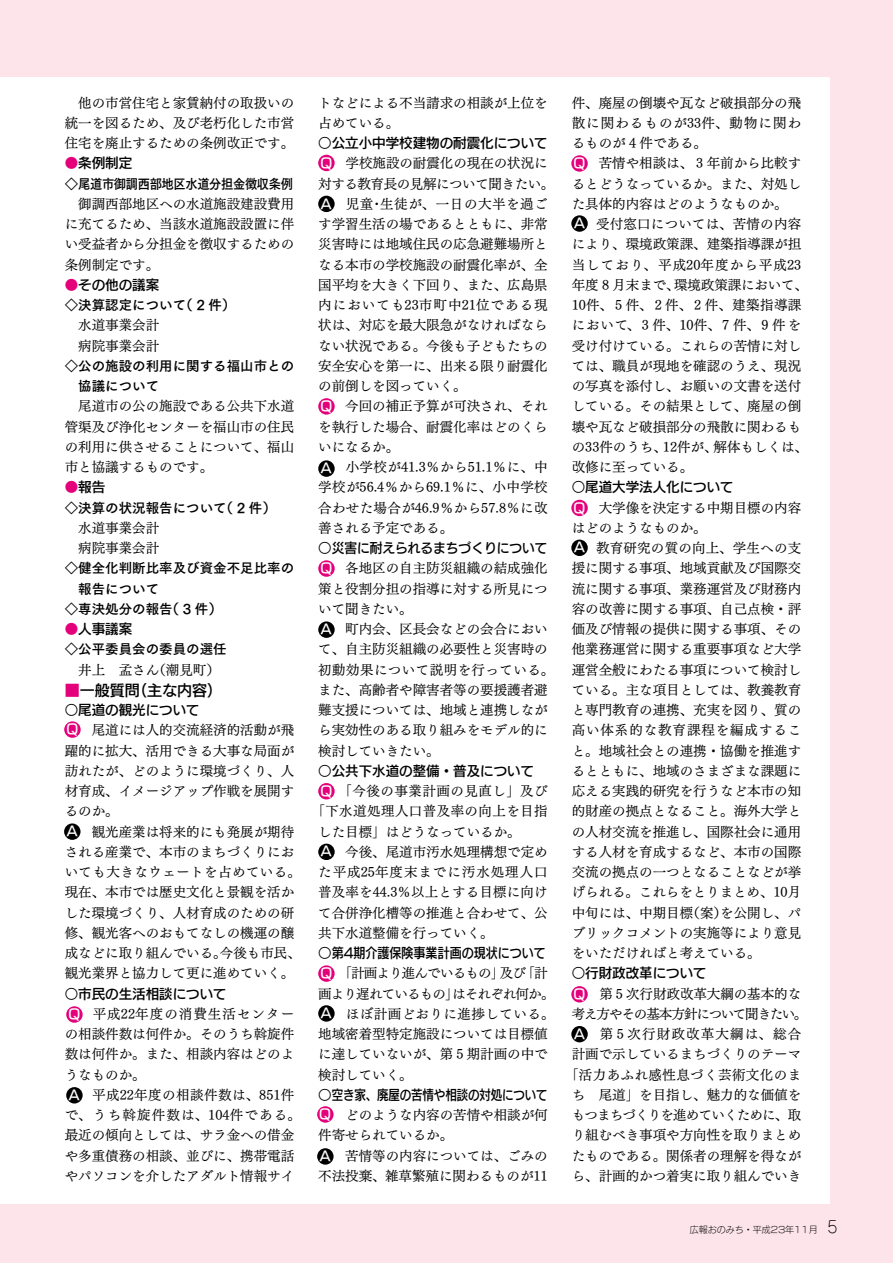
<style>
.page{position:relative;width:893px;height:1263px;background:#fde4eb}
.page>*{position:absolute;margin:0;border:0;box-sizing:border-box;transform-origin:0 0}
.t1{font:15px "New Rodin Pro DB";color:#000}
.t2{font:13.5px/20.2px "Tsuku Min Pro RB";color:#000}
.t3{font:13.5px "New Rodin Pro DB";color:#000}
.t4{font:13.5px/20.2px "Tsuku Go Pro B";color:#000}
.t5{font:13.5px "New Rodin Pro DB";color:#fff}
.t6{font:13.5px "Tsuku Go Pro B";letter-spacing:-.03em;color:#000}
.t7{font:13.5px "Tsuku Min Pro RB";letter-spacing:.08em;color:#000}
.t8{font:13.5px "Tsuku Min Pro RB";letter-spacing:.02em;color:#000}
.t9{font:13.5px "Tsuku Min Pro RB";letter-spacing:.06em;color:#000}
.t10{font:13.5px "Tsuku Min Pro RB";letter-spacing:.035em;color:#000}
.t11{font:13.5px "Tsuku Min Pro RB";letter-spacing:.03em;color:#000}
.t12{font:13.5px "Tsuku Min Pro RB";letter-spacing:.07em;color:#000}
.t13{font:13.5px "Tsuku Min Pro RB";letter-spacing:.075em;color:#000}
.t14{font:9px "New Rodin Pro L";color:#000}
.s1{color:#e3007a}
.s2{font-family:"Seurat Pro L";font-size:16.5px}
</style>
<div class="page">
<div style="left:0;top:77px;width:829px;height:1126px;background:#fff"></div>
<div style="left:318px;top:398px;width:17px;height:17px;background:#e3007a;border-radius:50%"></div>
<div style="left:318px;top:460px;width:17px;height:17px;background:#000;border-radius:50%"></div>
<div style="left:64px;top:721px;width:17px;height:17px;background:#e3007a;border-radius:50%"></div>
<div style="left:64px;top:823px;width:17px;height:17px;background:#000;border-radius:50%"></div>
<div style="left:318px;top:155px;width:17px;height:16px;background:#e3007a;border-radius:50%"></div>
<div style="left:318px;top:196px;width:17px;height:16px;background:#000;border-radius:50%"></div>
<div style="left:318px;top:560px;width:17px;height:17px;background:#e3007a;border-radius:50%"></div>
<div style="left:318px;top:621px;width:17px;height:17px;background:#000;border-radius:50%"></div>
<div style="left:318px;top:783px;width:17px;height:16px;background:#e3007a;border-radius:50%"></div>
<div style="left:318px;top:844px;width:17px;height:16px;background:#000;border-radius:50%"></div>
<div style="left:318px;top:965px;width:17px;height:17px;background:#e3007a;border-radius:50%"></div>
<div style="left:318px;top:1005px;width:17px;height:17px;background:#000;border-radius:50%"></div>
<div style="left:317px;top:1106px;width:17px;height:17px;background:#e3007a;border-radius:50%"></div>
<div style="left:317px;top:1148px;width:17px;height:17px;background:#000;border-radius:50%"></div>
<div style="left:571px;top:986px;width:17px;height:16px;background:#e3007a;border-radius:50%"></div>
<div style="left:571px;top:1026px;width:17px;height:16px;background:#000;border-radius:50%"></div>
<div style="left:571px;top:155px;width:17px;height:17px;background:#e3007a;border-radius:50%"></div>
<div style="left:571px;top:215px;width:17px;height:17px;background:#000;border-radius:50%"></div>
<div style="left:571px;top:500px;width:17px;height:16px;background:#e3007a;border-radius:50%"></div>
<div style="left:571px;top:540px;width:17px;height:16px;background:#000;border-radius:50%"></div>
<div style="left:66px;top:1006px;width:17px;height:17px;background:#e3007a;border-radius:50%"></div>
<div style="left:66px;top:1087px;width:17px;height:16px;background:#000;border-radius:50%"></div>
<p class="t2" style="left:65px;top:91px;width:231px;text-align:justify">　他の市営住宅と家賃納付の取扱いの統一を図るため、及び老朽化した市営住宅を廃止するための条例改正です。</p>
<p class="t3" style="left:65px;top:152px;width:69px"><span class="s1">●</span>条例制定</p>
<p class="t6" style="left:65px;top:172px;width:230px">◇尾道市御調西部地区水道分担金徴収条例</p>
<p class="t2" style="left:65px;top:192px;width:231px;text-align:justify">　御調西部地区への水道施設建設費用に充てるため、当該水道施設設置に伴い受益者から分担金を徴収するための条例制定です。　</p>
<p class="t3" style="left:65px;top:273px;width:96px"><span class="s1">●</span>その他の議案</p>
<p class="t4" style="left:65px;top:293px;width:172px">◇決算認定について（ 2 件）</p>
<p class="t2" style="left:65px;top:313px;width:96px">　水道事業会計　病院事業会計</p>
<p class="t4" style="left:78px;top:354px;width:218px;text-indent:-14px">◇公の施設の利用に関する福山市との協議について</p>
<p class="t2" style="left:65px;top:394px;width:231px;text-align:justify">　尾道市の公の施設である公共下水道管渠及び浄化センターを福山市の住民の利用に供させることについて、福山市と協議するものです。</p>
<p class="t3" style="left:65px;top:476px;width:42px"><span class="s1">●</span>報告</p>
<p class="t4" style="left:65px;top:496px;width:213px">◇決算の状況報告について（ 2 件）</p>
<p class="t2" style="left:65px;top:516px;width:96px">　水道事業会計　病院事業会計</p>
<p class="t4" style="left:65px;top:557px;width:231px">◇健全化判断比率及び資金不足比率の</p>
<p class="t4" style="left:78px;top:577px;width:82px">報告について</p>
<p class="t4" style="left:65px;top:597px;width:159px">◇専決処分の報告（ 3 件）</p>
<p class="t3" style="left:65px;top:617px;width:69px"><span class="s1">●</span>人事議案</p>
<p class="t4" style="left:65px;top:638px;width:164px">◇公平委員会の委員の選任</p>
<p class="t2" style="left:65px;top:658px;width:157px">　井上　孟さん（潮見町）</p>
<p class="t1" style="left:65px;top:678px;width:159px"><span class="s1">■</span>一般質問（主な内容）</p>
<p class="t3" style="left:65px;top:698px;width:137px">○尾道の観光について</p>
<p class="t2" style="left:65px;top:718px;width:238px">　　尾道には人的交流経済的活動が飛躍的に拡大、活用できる大事な局面が訪れたが、どのように環境づくり、人材育成、イメージアップ作戦を展開するのか。<br>　　観光産業は将来的にも発展が期待される産業で、本市のまちづくりにおいても大きなウェートを占めている。現在、本市では歴史文化と景観を活かした環境づくり、人材育成のための研修、観光客へのおもてなしの機運の醸成などに取り組んでいる。今後も市民、観光業界と協力して更に進めていく。</p>
<p class="t3" style="left:65px;top:982px;width:164px">○市民の生活相談について</p>
<p class="t2" style="left:65px;top:1002px;width:238px">　　平成22年度の消費生活センターの相談件数は何件か。そのうち斡旋件数は何件か。また、相談内容はどのようなものか。<br>　　平成22年度の相談件数は、851件で、うち斡旋件数は、104件である。最近の傾向としては、サラ金への借金や多重債務の相談、並びに、携帯電話やパソコンを介したアダルト情報サイ</p>
<p class="t5" style="left:66px;top:717px;width:13px">Q</p>
<p class="t5" style="left:66px;top:819px;width:13px">A</p>
<p class="t5" style="left:68px;top:1002px;width:13px">Q</p>
<p class="t5" style="left:69px;top:1083px;width:13px">A</p>
<p class="t2" style="left:318px;top:91px;width:231px">トなどによる不当請求の相談が上位を占めている。</p>
<p class="t3" style="left:318px;top:131px;width:231px">○公立小中学校建物の耐震化について</p>
<p class="t2" style="left:318px;top:151px;width:238px">　　学校施設の耐震化の現在の状況に対する教育長の見解について聞きたい。　　児童･生徒が、一日の大半を過ごす学習生活の場であるとともに、非常災害時には地域住民の応急避難場所となる本市の学校施設の耐震化率が、全国平均を大きく下回り、また、広島県内においても23市町中21位である現状は、対応を最大限急がなければならない状況である。今後も子どもたちの安全安心を第一に、出来る限り耐震化の前倒しを図っていく。<br>　　今回の補正予算が可決され、それを執行した場合、耐震化率はどのくらいになるか。<br>　　小学校が41.3％から51.1％に、中学校が56.4％から69.1％に、小中学校合わせた場合が46.9％から57.8％に改善される予定である。</p>
<p class="t3" style="left:318px;top:536px;width:231px">○災害に耐えられるまちづくりについて</p>
<p class="t2" style="left:318px;top:556px;width:238px">　　各地区の自主防災組織の結成強化策と役割分担の指導に対する所見について聞きたい。<br>　　町内会、区長会などの会合において、自主防災組織の必要性と災害時の初動効果について説明を行っている。また、高齢者や障害者等の要援護者避難支援については、地域と連携しながら実効性のある取り組みをモデル的に検討していきたい。</p>
<p class="t3" style="left:318px;top:759px;width:217px">○公共下水道の整備・普及について</p>
<p class="t10" style="left:318px;top:779px;width:231px">　　「今後の事業計画の見直し」及び</p>
<p class="t11" style="left:311px;top:799px;width:238px">「下水道処理人口普及率の向上を目指</p>
<p class="t2" style="left:318px;top:820px;width:204px">した目標」はどうなっているか。</p>
<p class="t2" style="left:318px;top:840px;width:231px">　　今後、尾道市汚水処理構想で定め</p>
<p class="t12" style="left:318px;top:860px;width:231px">た平成25年度末までに汚水処理人口</p>
<p class="t2" style="left:318px;top:880px;width:231px">普及率を44.3％以上とする目標に向け</p>
<p class="t2" style="left:318px;top:901px;width:231px">て合併浄化槽等の推進と合わせて、公</p>
<p class="t2" style="left:318px;top:921px;width:177px">共下水道整備を行っていく。</p>
<p class="t3" style="left:318px;top:941px;width:229px">○第4期介護保険事業計画の現状について</p>
<p class="t2" style="left:318px;top:961px;width:238px">　　「計画より進んでいるもの」及び「計画より遅れているもの」はそれぞれ何か。　　ほぼ計画どおりに進捗している。地域密着型特定施設については目標値に達していないが、第 5 期計画の中で検討していく。</p>
<p class="t3" style="left:318px;top:1083px;width:231px">○空き家、廃屋の苦情や相談の対処について</p>
<p class="t2" style="left:318px;top:1103px;width:231px">　　どのような内容の苦情や相談が何件寄せられているか。<br>　　苦情等の内容については、ごみの不法投棄、雑草繁殖に関わるものが11</p>
<p class="t5" style="left:320px;top:151px;width:13px">Q</p>
<p class="t5" style="left:321px;top:192px;width:13px">A</p>
<p class="t5" style="left:320px;top:394px;width:13px">Q</p>
<p class="t5" style="left:321px;top:456px;width:13px">A</p>
<p class="t5" style="left:320px;top:556px;width:13px">Q</p>
<p class="t5" style="left:321px;top:617px;width:13px">A</p>
<p class="t5" style="left:320px;top:779px;width:13px">Q</p>
<p class="t5" style="left:321px;top:840px;width:13px">A</p>
<p class="t5" style="left:320px;top:961px;width:13px">Q</p>
<p class="t5" style="left:321px;top:1001px;width:13px">A</p>
<p class="t5" style="left:319px;top:1102px;width:13px">Q</p>
<p class="t5" style="left:319px;top:1144px;width:13px">A</p>
<p class="t2" style="left:572px;top:91px;width:231px">件、廃屋の倒壊や瓦など破損部分の飛</p>
<p class="t13" style="left:572px;top:111px;width:231px">散に関わるものが33件、動物に関わ</p>
<p class="t2" style="left:572px;top:131px;width:137px">るものが 4 件である。</p>
<p class="t2" style="left:572px;top:151px;width:231px">　　苦情や相談は、 3 年前から比較す</p>
<p class="t2" style="left:572px;top:172px;width:231px">るとどうなっているか。また、対処し</p>
<p class="t2" style="left:572px;top:192px;width:217px">た具体的内容はどのようなものか。</p>
<p class="t2" style="left:596px;top:212px;width:206px">受付窓口については、苦情の内容</p>
<p class="t2" style="left:572px;top:232px;width:231px">により、環境政策課、建築指導課が担</p>
<p class="t7" style="left:572px;top:252px;width:231px">当しており、平成20年度から平成23</p>
<p class="t2" style="left:572px;top:273px;width:238px">年度 8 月末まで、環境政策課において、</p>
<p class="t8" style="left:572px;top:293px;width:231px">10件、 5 件、 2 件、 2 件、建築指導課</p>
<p class="t9" style="left:572px;top:313px;width:231px">において、3 件、10件、7 件、9 件を</p>
<p class="t2" style="left:572px;top:334px;width:231px">受け付けている。これらの苦情に対し</p>
<p class="t2" style="left:572px;top:354px;width:231px">ては、職員が現地を確認のうえ、現況</p>
<p class="t2" style="left:572px;top:374px;width:231px">の写真を添付し、お願いの文書を送付</p>
<p class="t2" style="left:572px;top:394px;width:231px">している。その結果として、廃屋の倒</p>
<p class="t2" style="left:572px;top:415px;width:231px">壊や瓦など破損部分の飛散に関わるも</p>
<p class="t2" style="left:572px;top:435px;width:238px">の33件のうち、12件が、解体もしくは、</p>
<p class="t2" style="left:572px;top:455px;width:123px">改修に至っている。</p>
<p class="t3" style="left:572px;top:476px;width:163px">○尾道大学法人化について</p>
<p class="t2" style="left:572px;top:496px;width:231px">　　大学像を決定する中期目標の内容はどのようなものか。</p>
<p class="t2" style="left:572px;top:536px;width:231px;text-align:justify;text-indent:24px">教育研究の質の向上、学生への支援に関する事項、地域貢献及び国際交流に関する事項、業務運営及び財務内容の改善に関する事項、自己点検・評価及び情報の提供に関する事項、その他業務運営に関する重要事項など大学運営全般にわたる事項について検討している。主な項目としては、教養教育と専門教育の連携、充実を図り、質の高い体系的な教育課程を編成すること。地域社会との連携・協働を推進するとともに、地域のさまざまな課題に応える実践的研究を行うなど本市の知的財産の拠点となること。海外大学との人材交流を推進し、国際社会に通用する人材を育成するなど、本市の国際交流の拠点の一つとなることなどが挙げられる。これらをとりまとめ、10月中旬には、中期目標（案）を公開し、パブリックコメントの実施等により意見をいただければと考えている。</p>
<p class="t3" style="left:572px;top:962px;width:136px">○行財政改革について</p>
<p class="t2" style="left:565px;top:982px;width:244px;text-align:center">　　第 5 次行財政改革大綱の基本的な考え方やその基本方針について聞きたい。　　第 5 次行財政改革大綱は、総合計画で示しているまちづくりのテーマ「活力あふれ感性息づく芸術文化のまち　尾道」を目指し、魅力的な価値をもつまちづくりを進めていくために、取り組むべき事項や方向性を取りまとめたものである。関係者の理解を得ながら、計画的かつ着実に取り組んでいき</p>
<p class="t5" style="left:573px;top:151px;width:13px">Q</p>
<p class="t5" style="left:574px;top:211px;width:13px">A</p>
<p class="t5" style="left:573px;top:496px;width:13px">Q</p>
<p class="t5" style="left:574px;top:536px;width:13px">A</p>
<p class="t5" style="left:573px;top:982px;width:13px">Q</p>
<p class="t5" style="left:574px;top:1022px;width:13px">A</p>
<p class="t14" style="left:690px;top:1222px;width:150px">広報おのみち・平成23年11月 <span class="s2">5</span></p>
</div>
